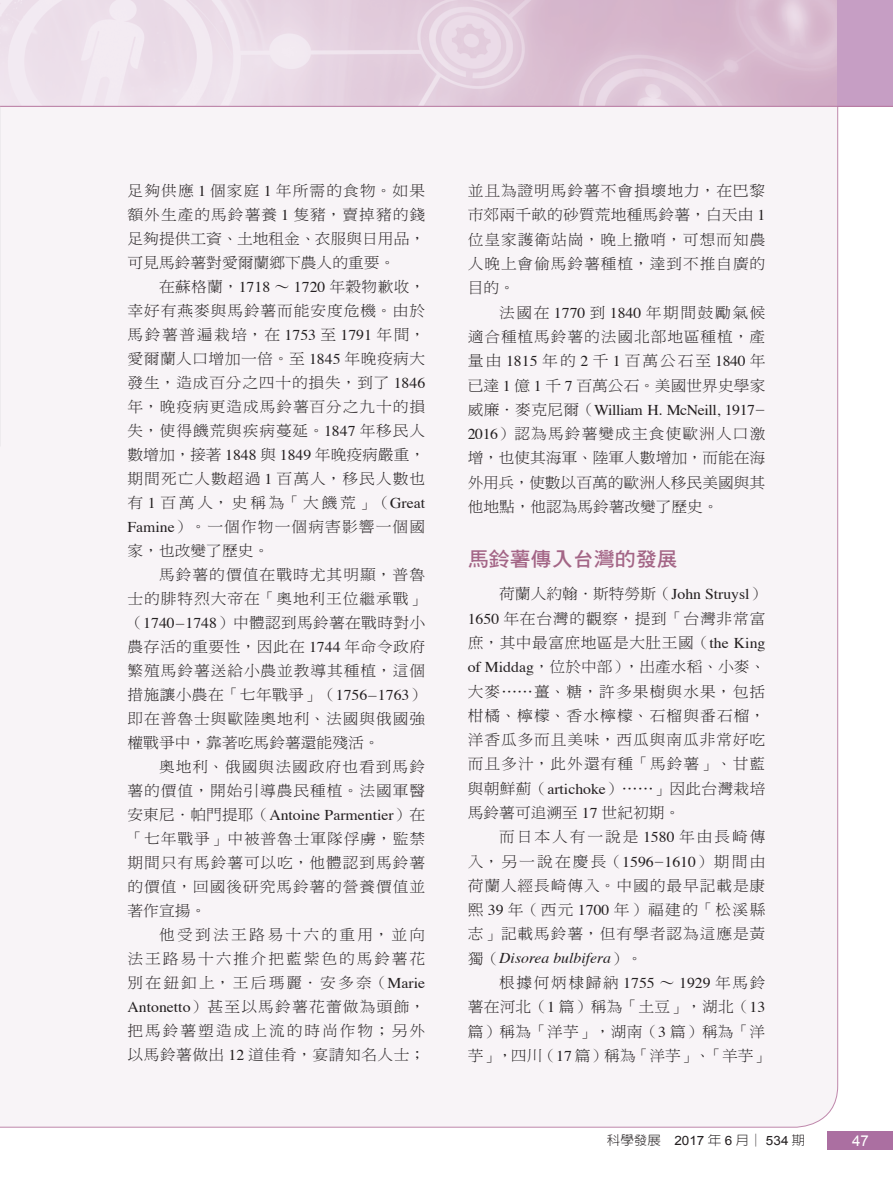
<style>
.page{position:relative;width:893px;height:1191px;background:#fff}
.page>*{position:absolute;margin:0;border:0;box-sizing:border-box;transform-origin:0 0}
.一般_內文大標{font:19.95px "DF Hei Std W7";color:#a36586;scale:1.05 1}
.A_內文{font:15px/24px "DF Ming Std W3";letter-spacing:.055em;color:#231f20;text-align:justify;scale:1.05 1}
.A_內文-2{font:15px/24.3px "DF Ming Std W3";letter-spacing:.015em;color:#231f20;scale:1.05 1}
.t1{font:15px "Arial";color:#fff}
.t2{font:300 12.9px "AR New Hei B5";color:#231f20;scale:1.05 1}
.s1{font-family:"Times"}
.s2{font-family:"Hira Min Pro W3"}
.s3{font-family:"Times";font-style:italic}
.s4{font-family:"Arial";font-weight:400}
</style>
<div class="page">
<img style="left:0;top:0;width:838px;height:106px">
<div style="left:838px;top:0;width:55px;height:106px;background:#c69ec4"></div>
<div style="left:0;top:107px;width:838px;height:1021px;background:#f8f4f7"></div>
<hr style="left:0;top:106px;width:893px;height:1px;background:#b6769f">
<div style="left:828px;top:1131px;width:65px;height:18px;background:#ab6fa1"></div>
<p class="A_內文" style="left:128px;top:178px;width:285px">足夠供應 <span class="s1">1</span> 個家庭 <span class="s1">1</span> 年所需的食物。如果額外生產的馬鈴薯養 <span class="s1">1</span> 隻豬，賣掉豬的錢足夠提供工資、土地租金、衣服與日用品，可見馬鈴薯對愛爾蘭鄉下農人的重要。</p>
<p class="A_內文" style="left:128px;top:274px;width:285px;text-indent:31px">在蘇格蘭，<span class="s1">1718</span> ∼ <span class="s1">1720</span> 年穀物歉收，幸好有燕麥與馬鈴薯而能安度危機。由於馬鈴薯普遍栽培，在 <span class="s1">1753</span> 至 <span class="s1">1791</span> 年間，愛爾蘭人口增加一倍。至 <span class="s1">1845</span> 年晚疫病大發生，造成百分之四十的損失，到了 <span class="s1">1846</span>年，晚疫病更造成馬鈴薯百分之九十的損失，使得饑荒與疾病蔓延。<span class="s1">1847</span> 年移民人數增加，接著 <span class="s1">1848</span> 與 <span class="s1">1849</span> 年晚疫病嚴重，期間死亡人數超過 <span class="s1">1</span> 百萬人，移民人數也有 <span class="s1">1</span> 百萬人，史稱為「大饑荒」（<span class="s1">Great Famine</span>）。一個作物一個病害影響一個國家，也改變了歷史。</p>
<p class="A_內文" style="left:128px;top:562px;width:285px;text-indent:31px">馬鈴薯的價值在戰時尤其明顯，普魯士的腓特烈大帝在「奧地利王位繼承戰」（<span class="s1">1740</span><span class="s2">−</span><span class="s1">1748</span>）中體認到馬鈴薯在戰時對小農存活的重要性，因此在 <span class="s1">1744</span> 年命令政府繁殖馬鈴薯送給小農並教導其種植，這個措施讓小農在「七年戰爭」（<span class="s1">1756</span><span class="s2">−</span><span class="s1">1763</span>）即在普魯士與歐陸奧地利、法國與俄國強權戰爭中，靠著吃馬鈴薯還能殘活。</p>
<p class="A_內文" style="left:128px;top:754px;width:285px;text-indent:31px">奧地利、俄國與法國政府也看到馬鈴薯的價值，開始引導農民種植。法國軍醫安東尼．帕門提耶（<span class="s1">Antoine Parmentier</span>）在「七年戰爭」中被普魯士軍隊俘虜，監禁期間只有馬鈴薯可以吃，他體認到馬鈴薯的價值，回國後研究馬鈴薯的營養價值並著作宣揚。</p>
<p class="A_內文" style="left:128px;top:922px;width:285px;text-indent:31px">他受到法王路易十六的重用，並向法王路易十六推介把藍紫色的馬鈴薯花別在鈕釦上，王后瑪麗．安多奈（<span class="s1">Marie Antonetto</span>）甚至以馬鈴薯花蕾做為頭飾，把馬鈴薯塑造成上流的時尚作物；另外以馬鈴薯做出 <span class="s1">12</span> 道佳肴，宴請知名人士；</p>
<p class="A_內文" style="left:468px;top:178px;width:285px">並且為證明馬鈴薯不會損壞地力，在巴黎市郊兩千畝的砂質荒地種馬鈴薯，白天由 <span class="s1">1</span>位皇家護衛站崗，晚上撤哨，可想而知農人晚上會偷馬鈴薯種植，達到不推自廣的目的。</p>
<p class="A_內文" style="left:468px;top:300px;width:285px;text-indent:31px">法國在 <span class="s1">1770</span> 到 <span class="s1">1840</span> 年期間鼓勵氣候適合種植馬鈴薯的法國北部地區種植，產量由 <span class="s1">1815</span> 年的 <span class="s1">2</span> 千 <span class="s1">1</span> 百萬公石至 <span class="s1">1840</span> 年已達 <span class="s1">1</span> 億 <span class="s1">1</span> 千 <span class="s1">7</span> 百萬公石。美國世界史學家威廉．麥克尼爾（<span class="s1">William H. McNeill, 1917</span><span class="s2">− </span><span class="s1">2016</span>）認為馬鈴薯變成主食使歐洲人口激增，也使其海軍、陸軍人數增加，而能在海外用兵，使數以百萬的歐洲人移民美國與其他地點，他認為馬鈴薯改變了歷史。</p>
<p class="一般_內文大標" style="left:468px;top:548px;width:201px">馬鈴薯傳入台灣的發展</p>
<p class="A_內文" style="left:468px;top:581px;width:285px;text-indent:31px">荷蘭人約翰．斯特勞斯（<span class="s1">John Struysl</span>）<span class="s1">1650</span> 年在台灣的觀察，提到「台灣非常富庶，其中最富庶地區是大肚王國（<span class="s1">the King of Middag</span>，位於中部），出產水稻、小麥、大麥⋯⋯薑、糖，許多果樹與水果，包括柑橘、檸檬、香水檸檬、石榴與番石榴，洋香瓜多而且美味，西瓜與南瓜非常好吃而且多汁，此外還有種「馬鈴薯」、甘藍與朝鮮薊（<span class="s1">artichoke</span>）⋯⋯」因此台灣栽培馬鈴薯可追溯至 <span class="s1">17</span> 世紀初期。</p>
<p class="A_內文" style="left:468px;top:824px;width:285px;text-indent:31px">而日本人有一說是 <span class="s1">1580</span> 年由長崎傳入，另一說在慶長（<span class="s1">1596</span><span class="s2">−</span><span class="s1">1610</span>）期間由荷蘭人經長崎傳入。中國的最早記載是康熙 <span class="s1">39</span> 年（西元 <span class="s1">1700</span> 年）福建的「松溪縣志」記載馬鈴薯，但有學者認為這應是黃獨（<span class="s3">Disorea bulbifera</span>）。</p>
<p class="A_內文-2" style="left:468px;top:970px;width:289px;text-indent:31px">根據何炳棣歸納 <span class="s1">1755</span> ∼ <span class="s1">1929</span> 年馬鈴薯在河北（<span class="s1">1</span> 篇）稱為「土豆」，湖北（<span class="s1">13</span>篇）稱為「洋芋」，湖南（<span class="s1">3</span> 篇）稱為「洋芋」，四川（<span class="s1">17</span> 篇）稱為「洋芋」、「羊芋」</p>
<p class="t2" style="left:607px;top:1134px;width:190px">科學發展 <span class="s4">2017</span> 年 <span class="s4">6</span> 月│ <span class="s4">534</span> 期</p>
<p class="t1" style="left:852px;top:1131px;width:18px">47</p>
</div>
